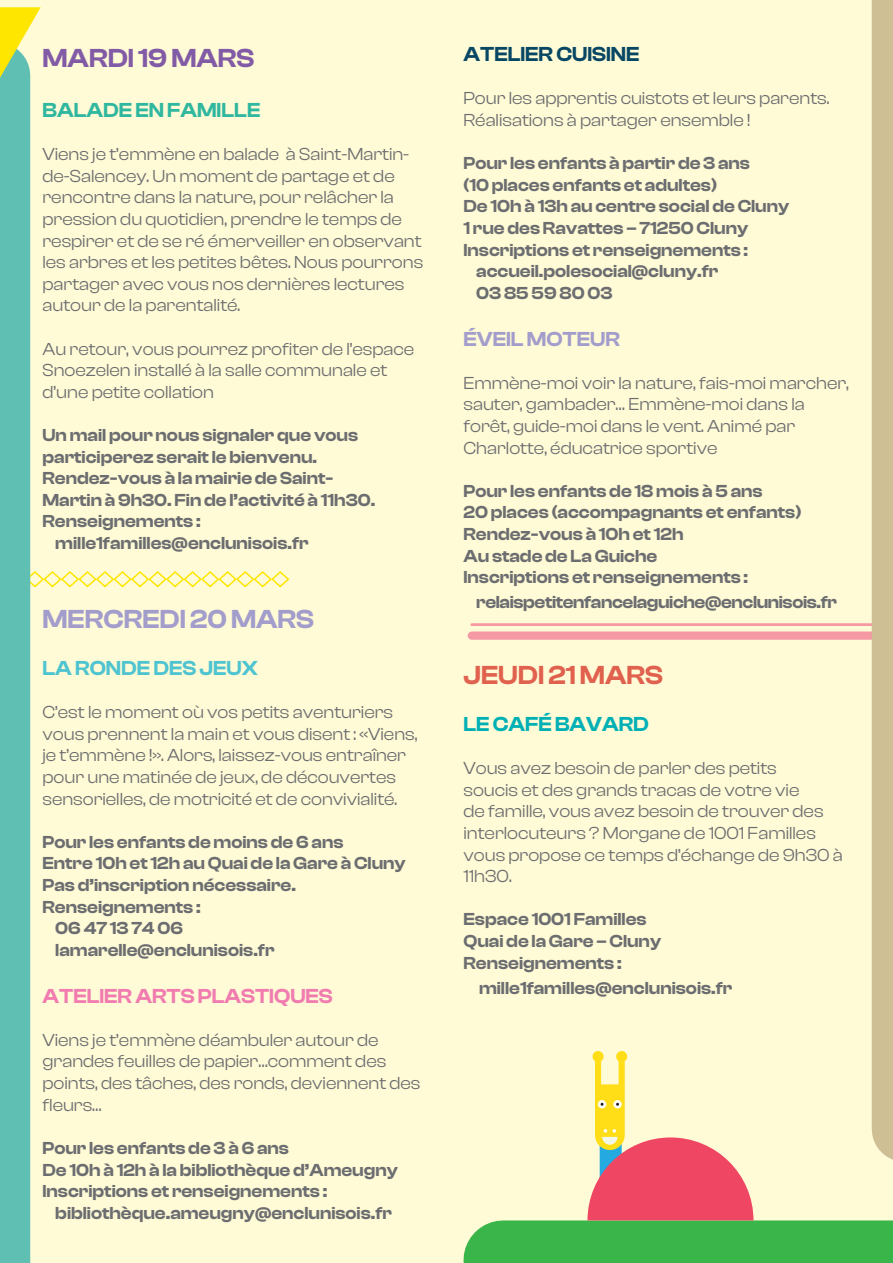
<style>
.page{position:relative;width:893px;height:1263px;background:#fffbd6}
.page>*{position:absolute;margin:0;border:0;box-sizing:border-box;transform-origin:0 0}
.t1{font:600 27px "Clash Display";color:#a39dcc}
.t2{font:600 27px "Clash Display";color:#825ba6}
.t3{font:600 27px "Clash Display";color:#e1614f}
.t4{font:600 21px "Clash Display";color:#f17cb0}
.t5{font:600 21px "Clash Display";color:#30b79f}
.t6{font:600 21px "Clash Display";color:#4fc4d1}
.t7{font:600 21px "Clash Display";color:#084764}
.t8{font:600 21px "Clash Display";color:#00b0b5}
.t9{font:600 21px "Clash Display";color:#a39dcc}
.t10{font:18px/21.6px "Clash Display";color:#6c6d70}
.t11{font:600 18px/21.6px "Clash Display";color:#6c6d70}
.t12{font:600 18px "Clash Display";letter-spacing:-.02em;color:#6c6d70}
</style>
<div class="page">
<svg style="left:30px;top:570px;width:260px;height:18px"></svg>
<hr style="left:472px;top:623px;width:421px;height:3px;background:#f59aa4">
<div style="left:472px;top:631px;width:421px;height:9px;background:#f59aa4"></div>
<div style="left:503px;top:1220px;width:390px;height:43px;background:#3ab54a"></div>
<div style="left:0;top:76px;width:30px;height:1187px;background:#5fbfb3"></div>
<div style="left:872px;top:0;width:21px;height:1129px;background:#cebf95"></div>
<svg style="left:587px;top:1051px;width:166px;height:169px"></svg>
<svg style="left:0;top:7px;width:41px;height:71px"></svg>
<p class="t2" style="left:43px;top:43px;width:213px">MARDI 19 MARS</p>
<p class="t5" style="left:43px;top:98px;width:219px">BALADE EN FAMILLE</p>
<p class="t10" style="left:43px;top:143px;width:382px">Viens je t’emmène en balade à Saint-Martin&shy;de-Salencey. Un moment de partage et de rencontre dans la nature, pour relâcher la pression du quotidien, prendre le temps de respirer et de se ré émerveiller en observant les arbres et les petites bêtes. Nous pourrons partager avec vous nos dernières lectures autour de la parentalité.</p>
<p class="t10" style="left:43px;top:338px;width:373px">Au retour, vous pourrez profiter de l’espace<br>Snoezelen installé à la salle communale et d’une petite collation</p>
<p class="t11" style="left:43px;top:424px;width:317px">Un mail pour nous signaler que vous participerez serait le bienvenu.</p>
<p class="t11" style="left:43px;top:467px;width:334px">Rendez-vous à la mairie de Saint-<br>Martin à 9h30. Fin de l’activité à 11h30.<br>Renseignements :</p>
<p class="t11" style="left:55px;top:532px;width:255px">mille1familles@enclunisois.fr</p>
<p class="t1" style="left:43px;top:604px;width:273px">MERCREDI 20 MARS</p>
<p class="t6" style="left:43px;top:656px;width:217px">LA RONDE DES JEUX</p>
<p class="t10" style="left:43px;top:701px;width:376px">C’est le moment où vos petits aventuriers vous prennent la main et vous disent : «Viens, je t’emmène !». Alors, laissez-vous entraîner pour une matinée de jeux, de découvertes sensorielles, de motricité et de convivialité.</p>
<p class="t11" style="left:43px;top:831px;width:302px">Pour les enfants de moins de 6 ans</p>
<p class="t11" style="left:43px;top:853px;width:365px">Entre 10h et 12h au Quai de la Gare à Cluny</p>
<p class="t11" style="left:43px;top:874px;width:255px">Pas d’inscription nécessaire.</p>
<p class="t11" style="left:43px;top:896px;width:160px">Renseignements :</p>
<p class="t11" style="left:55px;top:917px;width:129px">06 47 13 74 06</p>
<p class="t11" style="left:55px;top:939px;width:221px">lamarelle@enclunisois.fr</p>
<p class="t4" style="left:43px;top:984px;width:292px">ATELIER ARTS PLASTIQUES</p>
<p class="t10" style="left:43px;top:1029px;width:379px">Viens je t’emmène déambuler autour de grandes feuilles de papier…comment des points, des tâches, des ronds, deviennent des fleurs…</p>
<p class="t11" style="left:43px;top:1137px;width:248px">Pour les enfants de 3 à 6 ans</p>
<p class="t11" style="left:43px;top:1159px;width:357px">De 10h à 12h à la bibliothèque d’Ameugny</p>
<p class="t11" style="left:43px;top:1180px;width:286px">Inscriptions et renseignements :</p>
<p class="t11" style="left:55px;top:1202px;width:338px">bibliothèque.ameugny@enclunisois.fr</p>
<p class="t7" style="left:463px;top:43px;width:178px">ATELIER CUISINE</p>
<p class="t10" style="left:463px;top:87px;width:367px">Pour les apprentis cuistots et leurs parents.<br>Réalisations à partager ensemble !</p>
<p class="t11" style="left:463px;top:152px;width:288px">Pour les enfants à partir de 3 ans</p>
<p class="t11" style="left:463px;top:174px;width:255px">(10 places enfants et adultes)</p>
<p class="t11" style="left:463px;top:196px;width:327px">De 10h à 13h au centre social de Cluny</p>
<p class="t11" style="left:463px;top:217px;width:286px">1 rue des Ravattes – 71250 Cluny</p>
<p class="t11" style="left:463px;top:239px;width:286px">Inscriptions et renseignements :</p>
<p class="t11" style="left:476px;top:260px;width:244px">accueil.polesocial@cluny.fr</p>
<p class="t11" style="left:476px;top:282px;width:138px">03 85 59 80 03</p>
<p class="t9" style="left:463px;top:327px;width:158px">ÉVEIL MOTEUR</p>
<p class="t10" style="left:463px;top:372px;width:387px">Emmène-moi voir la nature, fais-moi marcher, sauter, gambader… Emmène-moi dans la forêt, guide-moi dans le vent. Animé par Charlotte, éducatrice sportive</p>
<p class="t11" style="left:463px;top:480px;width:301px">Pour les enfants de 18 mois à 5 ans</p>
<p class="t11" style="left:463px;top:502px;width:340px">20 places (accompagnants et enfants)</p>
<p class="t11" style="left:463px;top:523px;width:221px">Rendez-vous à 10h et 12h</p>
<p class="t11" style="left:463px;top:545px;width:195px">Au stade de La Guiche</p>
<p class="t11" style="left:463px;top:566px;width:286px">Inscriptions et renseignements :</p>
<p class="t12" style="left:476px;top:592px;width:362px">relaispetitenfancelaguiche@enclunisois.fr</p>
<p class="t3" style="left:463px;top:660px;width:201px">JEUDI 21 MARS</p>
<p class="t8" style="left:463px;top:712px;width:187px">LE CAFÉ BAVARD</p>
<p class="t10" style="left:463px;top:757px;width:381px">Vous avez besoin de parler des petits<br>soucis et des grands tracas de votre vie<br>de famille, vous avez besoin de trouver des interlocuteurs ? Morgane de 1001 Familles vous propose ce temps d’échange de 9h30 à 11h30.</p>
<p class="t11" style="left:463px;top:908px;width:185px">Espace 1001 Familles</p>
<p class="t11" style="left:463px;top:930px;width:199px">Quai de la Gare – Cluny</p>
<p class="t11" style="left:463px;top:952px;width:160px">Renseignements :</p>
<p class="t11" style="left:479px;top:977px;width:255px">mille1familles@enclunisois.fr</p>
</div>
